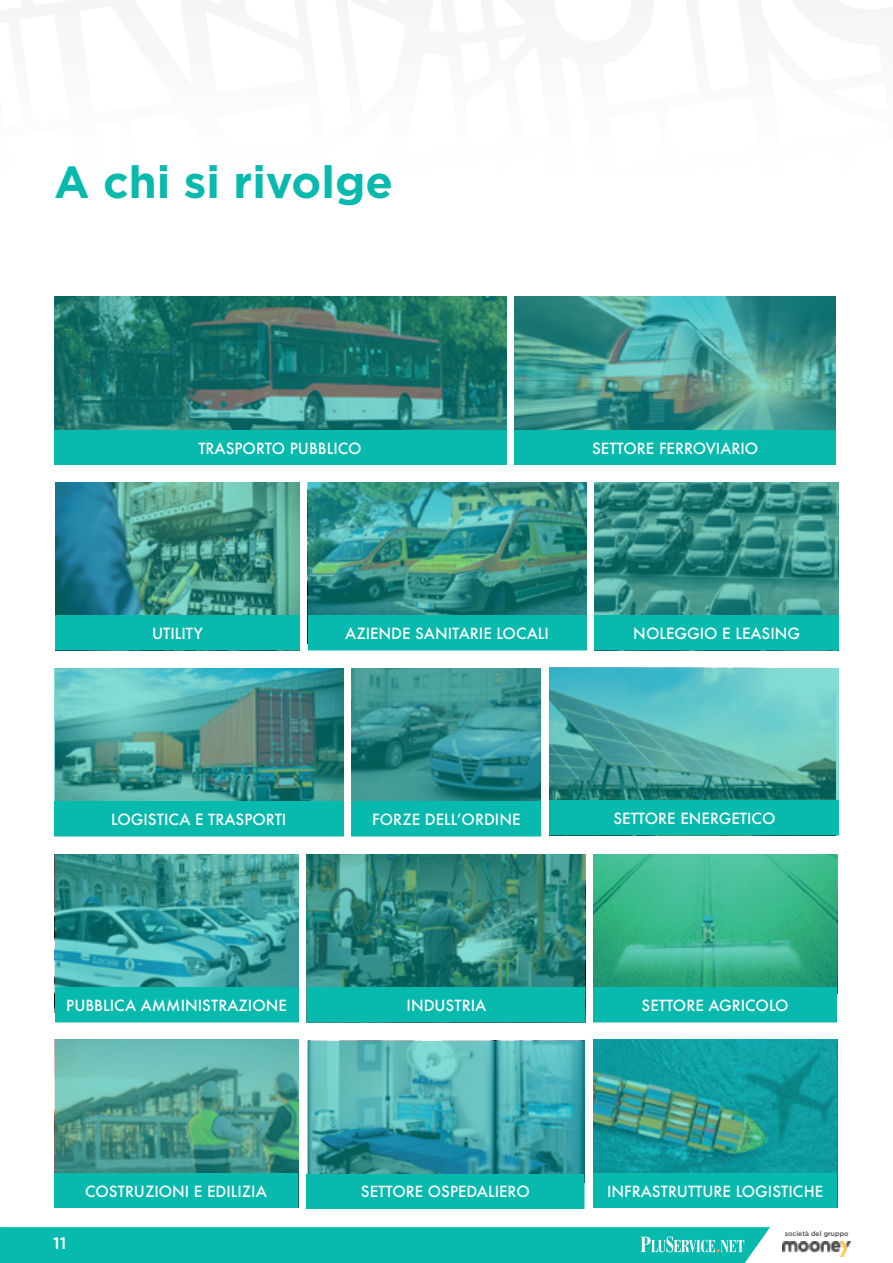
<style>
.page{position:relative;width:893px;height:1263px;background:#fff}
.page>*{position:absolute;margin:0;border:0;box-sizing:border-box;transform-origin:0 0}
.t1{font:700 45px "Gotham";color:#08b9ae}
.t2{font:500 16.5px "Gotham";color:#fff}
.t3{font:500 15px "Futura";color:#fff}
.t4{font:500 6.75px "Gotham";color:#46494b}
</style>
<div class="page">
<svg style="left:0;top:1226px;width:770px;height:37px;background:#16bdb2"></svg>
<img style="left:783px;top:1242px;width:67px;height:14px">
<svg style="left:54px;top:297px;width:452px;height:133px;background:#27786f"></svg>
<div style="left:54px;top:430px;width:452px;height:35px;background:#08b9ad"></div>
<svg style="left:514px;top:297px;width:322px;height:133px;background:#449a92"></svg>
<div style="left:514px;top:430px;width:322px;height:35px;background:#08b9ad"></div>
<svg style="left:55px;top:482px;width:245px;height:133px;background:#3e918d"></svg>
<div style="left:55px;top:615px;width:245px;height:35px;background:#08b9ad"></div>
<img style="left:308px;top:482px;width:278px;height:133px">
<div style="left:308px;top:615px;width:278px;height:35px;background:#08b9ad"></div>
<svg style="left:594px;top:482px;width:245px;height:133px;background:#368e86"></svg>
<div style="left:594px;top:615px;width:245px;height:35px;background:#08b9ad"></div>
<img style="left:54px;top:668px;width:289px;height:133px">
<div style="left:54px;top:801px;width:289px;height:35px;background:#08b9ad"></div>
<svg style="left:351px;top:668px;width:190px;height:133px;background:#348e8e"></svg>
<div style="left:351px;top:801px;width:190px;height:35px;background:#08b9ad"></div>
<svg style="left:55px;top:854px;width:243px;height:133px;background:#3b9d9b"></svg>
<div style="left:55px;top:987px;width:243px;height:35px;background:#08b9ad"></div>
<svg style="left:550px;top:668px;width:289px;height:132px;background:#54b0ad"></svg>
<div style="left:550px;top:800px;width:289px;height:35px;background:#08b9ad"></div>
<svg style="left:307px;top:854px;width:278px;height:168px;background:#2f857a"></svg>
<div style="left:308px;top:987px;width:277px;height:35px;background:#08b9ad"></div>
<svg style="left:593px;top:854px;width:244px;height:133px;background:#3ab58b"></svg>
<div style="left:593px;top:987px;width:244px;height:35px;background:#08b9ad"></div>
<svg style="left:55px;top:1040px;width:243px;height:133px;background:#54a396"></svg>
<div style="left:54px;top:1173px;width:244px;height:35px;background:#08b9ad"></div>
<svg style="left:307px;top:1041px;width:278px;height:167px;background:#47a8ae"></svg>
<div style="left:307px;top:1173px;width:277px;height:35px;background:#08b9ad"></div>
<img style="left:593px;top:1040px;width:244px;height:133px">
<div style="left:593px;top:1173px;width:244px;height:35px;background:#08b9ad"></div>
<h1 class="t1" style="left:54px;top:152px;width:341px">A chi si rivolge</h1>
<p class="t3" style="left:198px;top:438px;width:165px">TRASPORTO PUBBLICO</p>
<p class="t3" style="left:592px;top:438px;width:168px">SETTORE FERROVIARIO</p>
<p class="t3" style="left:152px;top:623px;width:52px">UTILITY</p>
<p class="t3" style="left:345px;top:623px;width:205px">AZIENDE SANITARIE LOCALI</p>
<p class="t3" style="left:633px;top:623px;width:168px">NOLEGGIO E LEASING</p>
<p class="t3" style="left:111px;top:809px;width:177px">LOGISTICA E TRASPORTI</p>
<p class="t3" style="left:372px;top:809px;width:150px">FORZE DELL’ORDINE</p>
<p class="t3" style="left:613px;top:808px;width:163px">SETTORE ENERGETICO</p>
<p class="t3" style="left:66px;top:995px;width:222px">PUBBLICA AMMINISTRAZIONE</p>
<p class="t3" style="left:407px;top:995px;width:81px">INDUSTRIA</p>
<p class="t3" style="left:642px;top:995px;width:149px">SETTORE AGRICOLO</p>
<p class="t2" style="left:53px;top:1232px;width:15px">11</p>
<p class="t3" style="left:85px;top:1181px;width:183px">COSTRUZIONI E EDILIZIA</p>
<p class="t3" style="left:361px;top:1181px;width:170px">SETTORE OSPEDALIERO</p>
<p class="t3" style="left:607px;top:1181px;width:218px">INFRASTRUTTURE LOGISTICHE</p>
<p class="t4" style="left:785px;top:1229px;width:65px">società del gruppo</p>
</div>
